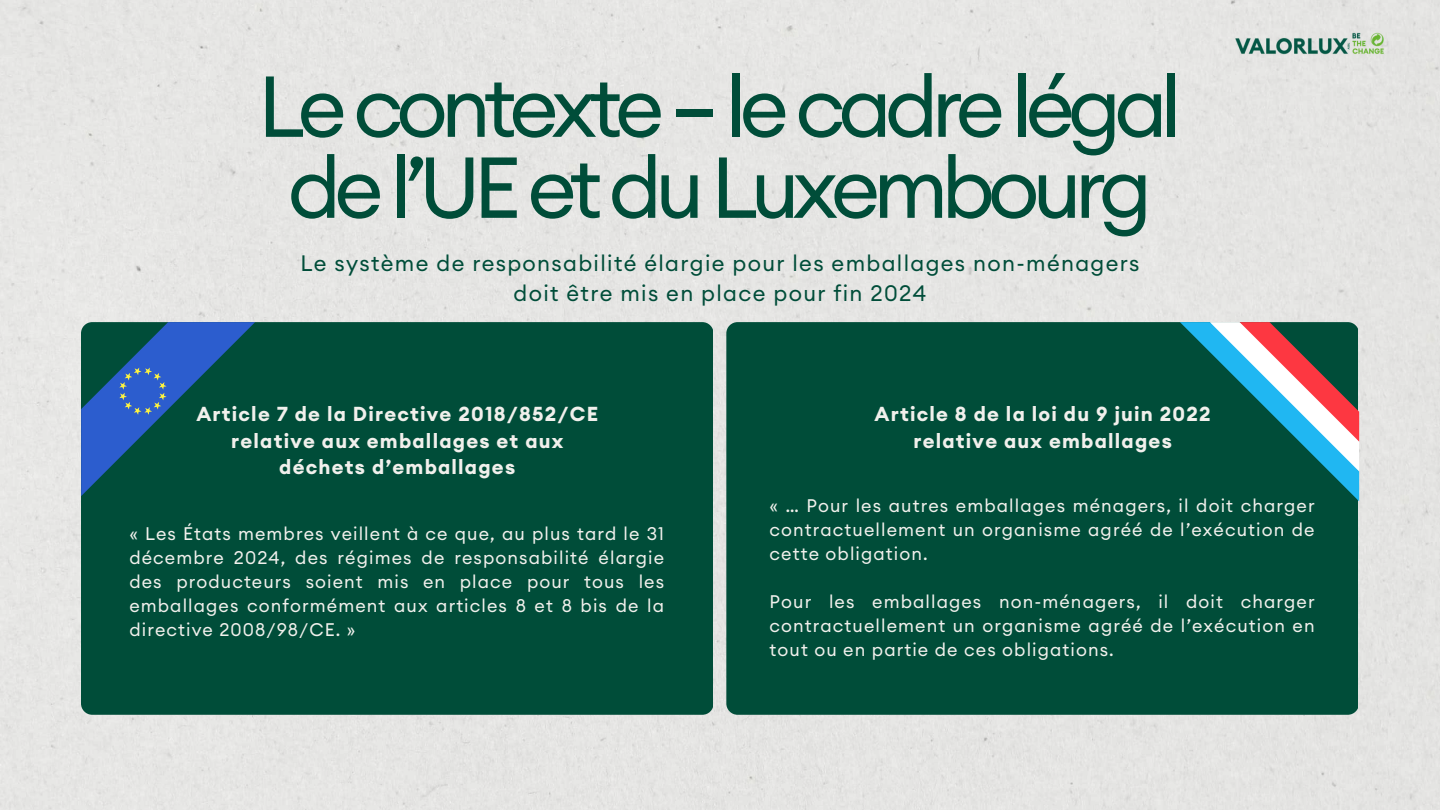
<style>
.page{position:relative;width:1440px;height:810px;background:#e5e5e3}
.page>*{position:absolute;margin:0;border:0;box-sizing:border-box;transform-origin:0 0}
.t1{font:85px/81px "Euclid Circular A";letter-spacing:-.08em;color:#004d39;text-align:center}
.t2{font:22px/29.2px "Euclid Circular A";letter-spacing:.06em;color:#004d39;text-align:center}
.t3{font:700 20px/26.2px "Euclid Circular A";letter-spacing:.06em;color:#f1f0ec;text-align:center}
.t4{font:18px/24px "Euclid Circular A";letter-spacing:.06em;color:#f1f0ec;text-align:justify}
</style>
<div class="page">
<div style="left:81px;top:322px;width:632px;height:393px;background:#004d39;border-radius:11px"></div>
<div style="left:726px;top:322px;width:632px;height:393px;background:#004d39;border-radius:11px"></div>
<svg style="left:1180px;top:322px;width:179px;height:179px"></svg>
<svg style="left:81px;top:322px;width:174px;height:174px"></svg>
<img style="left:1229px;top:32px;width:162px;height:24px">
<p class="t1" style="left:258px;top:65px;width:926px">Le contexte – le cadre légal de l’UE et du Luxembourg</p>
<p class="t2" style="left:301px;top:249px;width:840px">Le système de responsabilité élargie pour les emballages non-ménagers doit être mis en place pour fin 2024</p>
<h2 class="t3" style="left:196px;top:401px;width:403px">Article 7 de la Directive 2018/852/CE relative aux emballages et aux déchets d’emballages</h2>
<p class="t3" style="left:875px;top:401px;width:338px">Article 8 de la loi du 9 juin 2022 relative aux emballages</p>
<h1 class="t4" style="left:129px;top:522px;width:536px">« Les États membres veillent à ce que, au plus tard le 31 décembre 2024, des régimes de responsabilité élargie des producteurs soient mis en place pour tous les emballages conformément aux articles 8 et 8 bis de la directive 2008/98/CE. »</h1>
<p class="t4" style="left:770px;top:493px;width:546px">« … Pour les autres emballages ménagers, il doit charger contractuellement un organisme agréé de l’exécution de cette obligation.</p>
<h3 class="t4" style="left:770px;top:589px;width:546px">Pour les emballages non-ménagers, il doit charger contractuellement un organisme agréé de l’exécution en tout ou en partie de ces obligations.</h3>
</div>
